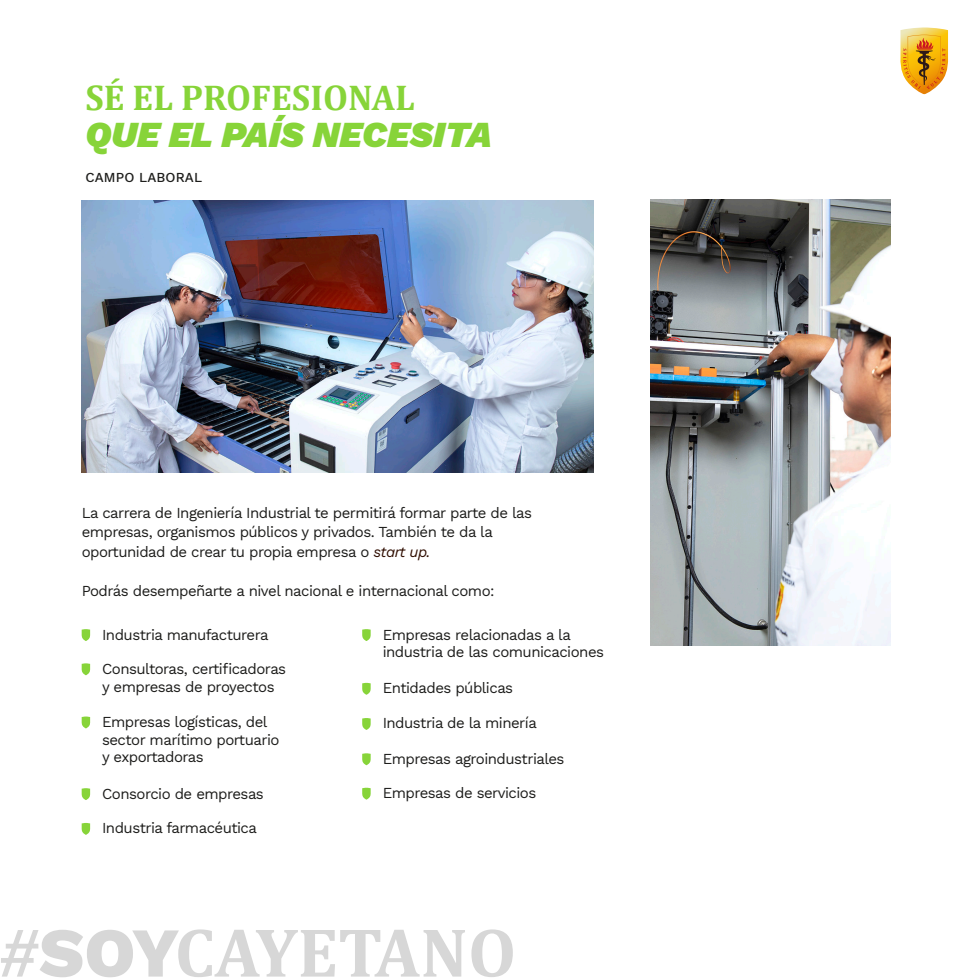
<style>
.page{position:relative;width:978px;height:978px;background:#fff}
.page>*{position:absolute;margin:0;border:0;box-sizing:border-box;transform-origin:0 0}
.t1{font:italic 900 36px "Work Sans";color:#87d439}
.t2{font:700 36px "Cambria";color:#87d439}
.t3{font:15px/17.7px "Work Sans";letter-spacing:-.035em;color:#1d1d1b}
.t4{font:500 13.5px "Work Sans";letter-spacing:.01em;color:#1e1e1c}
.s1{font-style:italic;color:#2f0d00}
</style>
<div class="page">
<svg style="left:900px;top:27px;width:48px;height:67px;background:#e7b044"></svg>
<svg style="left:1px;top:929px;width:464px;height:48px"></svg>
<svg style="left:471px;top:929px;width:42px;height:48px"></svg>
<svg style="left:82px;top:629px;width:8px;height:12px"></svg>
<svg style="left:82px;top:663px;width:8px;height:12px"></svg>
<svg style="left:362px;top:629px;width:9px;height:12px"></svg>
<svg style="left:362px;top:683px;width:9px;height:12px"></svg>
<svg style="left:82px;top:716px;width:8px;height:12px"></svg>
<svg style="left:82px;top:788px;width:8px;height:12px"></svg>
<svg style="left:82px;top:823px;width:8px;height:12px"></svg>
<svg style="left:362px;top:718px;width:9px;height:12px"></svg>
<svg style="left:362px;top:753px;width:9px;height:12px"></svg>
<svg style="left:362px;top:788px;width:9px;height:12px"></svg>
<img style="left:81px;top:201px;width:513px;height:272px">
<img style="left:650px;top:200px;width:241px;height:446px">
<h1 class="t2" style="left:85px;top:73px;width:331px">SÉ EL PROFESIONAL</h1>
<h1 class="t1" style="left:85px;top:107px;width:408px">QUE EL PAÍS NECESITA</h1>
<p class="t4" style="left:85px;top:167px;width:118px">CAMPO LABORAL</p>
<p class="t3" style="left:82px;top:502px;width:452px;line-height:19.5px">La carrera de Ingeniería Industrial te permitirá formar parte de las empresas, organismos públicos y privados. También te da la oportunidad de crear tu propia empresa o <span class="s1">start up.</span></p>
<p class="t3" style="left:82px;top:581px;width:414px">Podrás desempeñarte a nivel nacional e internacional como:</p>
<p class="t3" style="left:102px;top:625px;width:168px">Industria manufacturera</p>
<p class="t3" style="left:102px;top:659px;width:186px">Consultoras, certificadoras y empresas de proyectos</p>
<p class="t3" style="left:102px;top:712px;width:179px">Empresas logísticas, del sector marítimo portuario y exportadoras</p>
<p class="t3" style="left:102px;top:784px;width:163px">Consorcio de empresas</p>
<p class="t3" style="left:102px;top:819px;width:156px">Industria farmacéutica</p>
<p class="t3" style="left:383px;top:625px;width:223px">Empresas relacionadas a la industria de las comunicaciones</p>
<p class="t3" style="left:383px;top:679px;width:132px">Entidades públicas</p>
<p class="t3" style="left:383px;top:714px;width:156px">Industria de la minería</p>
<p class="t3" style="left:383px;top:749px;width:183px">Empresas agroindustriales</p>
<p class="t3" style="left:383px;top:784px;width:155px">Empresas de servicios</p>
</div>
